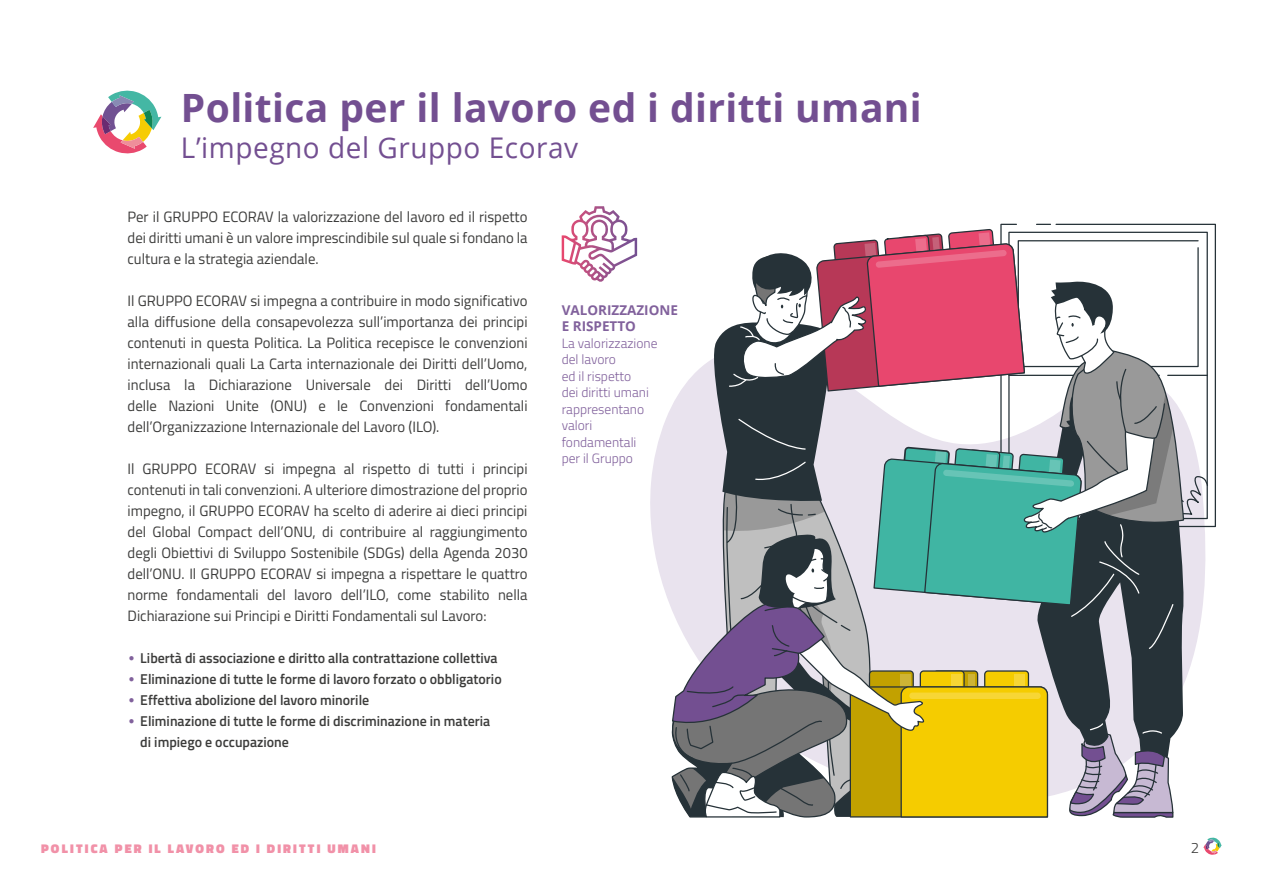
<style>
.page{position:relative;width:1263px;height:893px;background:#fff}
.page>*{position:absolute;margin:0;border:0;box-sizing:border-box;transform-origin:0 0}
.t1{font:700 39px "Open Sans";letter-spacing:.01em;color:#734f91}
.t2{font:28.5px "Open Sans";letter-spacing:.02em;color:#734f91}
.t3{font:15px/21px "Titillium Web";color:#3c3c3b;text-align:justify}
.t4{font:300 15px "Titillium Web";color:#3c3c3b}
.t5{font:600 14.25px/21px "Titillium Web";color:#3c3c3b}
.t6{font:300 13.5px/16.5px "Titillium Web";color:#81619c}
.t7{font:700 13.5px/16.5px "Open Sans";color:#81619c}
.t8{font:900 12.75px "Titillium Web";letter-spacing:.17em;color:#f191a8}
.s1{font-family:"Montserrat";font-weight:400;font-size:28.5px;color:#81619c}
</style>
<div class="page">
<svg style="left:1203px;top:838px;width:19px;height:17px"></svg>
<svg style="left:93px;top:91px;width:68px;height:63px"></svg>
<svg style="left:562px;top:206px;width:75px;height:76px"></svg>
<svg style="left:1209px;top:223px;width:7px;height:305px"></svg>
<svg style="left:650px;top:223px;width:559px;height:595px"></svg>
<h1 class="t1" style="left:181px;top:80px;width:742px">Politica per il lavoro ed i diritti umani</h1>
<h2 class="t2" style="left:181px;top:128px;width:399px">L’impegno del Gruppo Ecorav</h2>
<p class="t3" style="left:128px;top:206px;width:401px">Per il GRUPPO ECORAV la valorizzazione del lavoro ed il rispetto dei diritti umani è un valore imprescindibile sul quale si fondano la cultura e la strategia aziendale.</p>
<p class="t3" style="left:128px;top:290px;width:401px">Il GRUPPO ECORAV si impegna a contribuire in modo significativo alla diffusione della consapevolezza sull’importanza dei principi contenuti in questa Politica. La Politica recepisce le convenzioni internazionali quali La Carta internazionale dei Diritti dell’Uomo, inclusa la Dichiarazione Universale dei Diritti dell’Uomo delle Nazioni Unite (ONU) e le Convenzioni fondamentali dell’Organizzazione Internazionale del Lavoro (ILO).</p>
<p class="t3" style="left:128px;top:458px;width:401px">Il GRUPPO ECORAV si impegna al rispetto di tutti i principi contenuti in tali convenzioni. A ulteriore dimostrazione del proprio impegno, il GRUPPO ECORAV ha scelto di aderire ai dieci principi del Global Compact dell’ONU, di contribuire al raggiungimento degli Obiettivi di Sviluppo Sostenibile (SDGs) della Agenda 2030 dell’ONU. Il GRUPPO ECORAV si impegna a rispettare le quattro norme fondamentali del lavoro dell’ILO, come stabilito nella Dichiarazione sui Principi e Diritti Fondamentali sul Lavoro:</p>
<p class="t5" style="left:128px;top:647px;width:371px"><span class="s1">•</span> Libertà di associazione e diritto alla contrattazione collettiva</p>
<p class="t5" style="left:128px;top:668px;width:376px"><span class="s1">•</span> Eliminazione di tutte le forme di lavoro forzato o obbligatorio</p>
<p class="t5" style="left:128px;top:689px;width:243px"><span class="s1">•</span> Effettiva abolizione del lavoro minorile</p>
<p class="t5" style="left:140px;top:710px;width:351px;text-indent:-13px"><span class="s1">•</span> Eliminazione di tutte le forme di discriminazione in materia di impiego e occupazione</p>
<p class="t7" style="left:562px;top:301px;width:118px">VALORIZZAZIONE<br>E RISPETTO</p>
<p class="t6" style="left:562px;top:334px;width:97px">La valorizzazione del lavoro<br>ed il rispetto<br>dei diritti umani rappresentano valori fondamentali per il Gruppo</p>
<p class="t8" style="left:41px;top:839px;width:336px">POLITICA PER IL LAVORO ED I DIRITTI UMANI</p>
<p class="t4" style="left:1191px;top:837px;width:10px">2</p>
</div>
